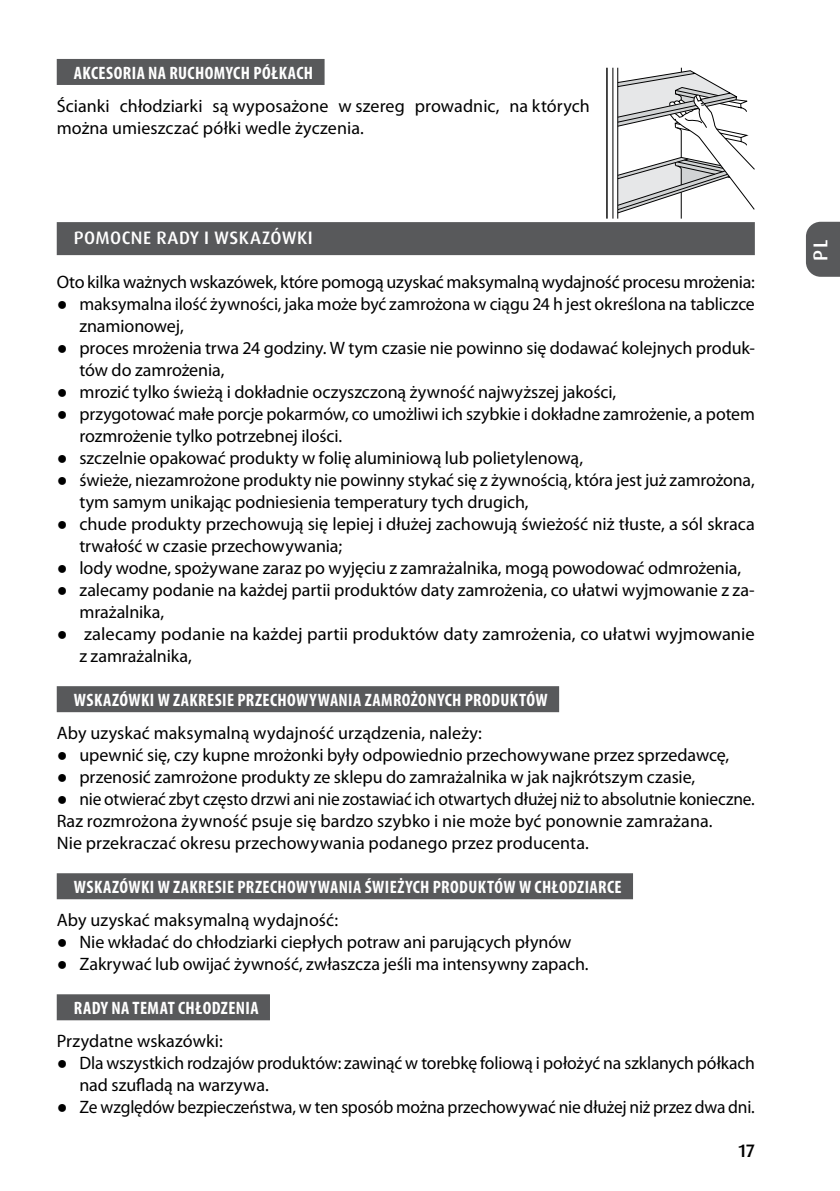
<style>
.page{position:relative;width:840px;height:1191px;background:#fff}
.page>*{position:absolute;margin:0;border:0;box-sizing:border-box;transform-origin:0 0}
.t1{font:500 20px "Dax Pro";color:#fff}
.t2{font:18px/22px "Myriad Pro";letter-spacing:-.005em;color:#000}
.t3{font:700 condensed 18px "Myriad Pro";letter-spacing:.025em;color:#fff}
.t4{font:500 18px "Dax Pro";letter-spacing:.025em;color:#fff}
.t5{font:500 18px "Dax Pro";color:#000}
.s1{font-family:"Times New Roman"}
</style>
<div class="page">
<svg style="left:806px;top:222px;width:33px;height:55px;background:#606163"></svg>
<div style="left:57px;top:59px;width:267px;height:26px;background:#58595b"></div>
<div style="left:57px;top:222px;width:697px;height:33px;background:#58595b"></div>
<div style="left:57px;top:686px;width:502px;height:26px;background:#58595b"></div>
<div style="left:57px;top:873px;width:575px;height:26px;background:#58595b"></div>
<div style="left:57px;top:994px;width:213px;height:26px;background:#58595b"></div>
<hr style="left:606px;top:68px;width:1px;height:151px;background:#000">
<svg style="left:612px;top:67px;width:143px;height:152px"></svg>
<p class="t3" style="left:74px;top:63px;width:240px">AKCESORIA NA RUCHOMYCH PÓŁKACH</p>
<p class="t2" style="left:57px;top:95px;width:534px">Ścianki chłodziarki są wyposażone w szereg prowadnic, na których można umieszczać półki wedle życzenia.</p>
<p class="t4" style="left:74px;top:226px;width:240px">POMOCNE RADY I WSKAZÓWKI</p>
<p class="t2" style="left:57px;top:271px;width:699px">Oto kilka ważnych wskazówek, które pomogą uzyskać maksymalną wydajność procesu mrożenia:</p>
<p class="t2" style="left:79px;top:293px;width:676px;text-indent:-23px"><span class="s1">●</span> maksymalna ilość żywności, jaka może być zamrożona w ciągu 24 h jest określona na tabliczce znamionowej,</p>
<p class="t2" style="left:79px;top:337px;width:676px;text-indent:-23px"><span class="s1">●</span> proces mrożenia trwa 24 godziny. W tym czasie nie powinno się dodawać kolejnych produk&shy;tów do zamrożenia,</p>
<p class="t2" style="left:57px;top:381px;width:560px"><span class="s1">●</span> mrozić tylko świeżą i dokładnie oczyszczoną żywność najwyższej jakości,</p>
<p class="t2" style="left:79px;top:403px;width:676px;text-indent:-23px"><span class="s1">●</span> przygotować małe porcje pokarmów, co umożliwi ich szybkie i dokładne zamrożenie, a potem rozmrożenie tylko potrzebnej ilości.</p>
<p class="t2" style="left:57px;top:447px;width:527px"><span class="s1">●</span> szczelnie opakować produkty w folię aluminiową lub polietylenową,</p>
<p class="t2" style="left:79px;top:469px;width:676px;text-indent:-23px"><span class="s1">●</span> świeże, niezamrożone produkty nie powinny stykać się z żywnością, która jest już zamrożona, tym samym unikając podniesienia temperatury tych drugich,</p>
<p class="t2" style="left:79px;top:513px;width:676px;text-indent:-23px"><span class="s1">●</span> chude produkty przechowują się lepiej i dłużej zachowują świeżość niż tłuste, a sól skraca trwałość w czasie przechowywania;</p>
<p class="t2" style="left:57px;top:557px;width:685px"><span class="s1">●</span> lody wodne, spożywane zaraz po wyjęciu z zamrażalnika, mogą powodować odmrożenia,</p>
<p class="t2" style="left:79px;top:579px;width:676px;text-indent:-23px"><span class="s1">●</span> zalecamy podanie na każdej partii produktów daty zamrożenia, co ułatwi wyjmowanie z za&shy;mrażalnika,</p>
<p class="t2" style="left:79px;top:623px;width:676px;text-indent:-23px"><span class="s1">●</span> zalecamy podanie na każdej partii produktów daty zamrożenia, co ułatwi wyjmowanie z zamrażalnika,</p>
<p class="t3" style="left:74px;top:690px;width:475px">WSKAZÓWKI W ZAKRESIE PRZECHOWYWANIA ZAMROŻONYCH PRODUKTÓW</p>
<p class="t2" style="left:57px;top:722px;width:426px">Aby uzyskać maksymalną wydajność urządzenia, należy:</p>
<p class="t2" style="left:57px;top:744px;width:673px"><span class="s1">●</span> upewnić się, czy kupne mrożonki były odpowiednio przechowywane przez sprzedawcę,</p>
<p class="t2" style="left:57px;top:766px;width:639px"><span class="s1">●</span> przenosić zamrożone produkty ze sklepu do zamrażalnika w jak najkrótszym czasie,</p>
<p class="t2" style="left:57px;top:788px;width:699px"><span class="s1">●</span> nie otwierać zbyt często drzwi ani nie zostawiać ich otwartych dłużej niż to absolutnie konieczne.<br>Raz rozmrożona żywność psuje się bardzo szybko i nie może być ponownie zamrażana.<br>Nie przekraczać okresu przechowywania podanego przez producenta.</p>
<p class="t3" style="left:74px;top:877px;width:549px">WSKAZÓWKI W ZAKRESIE PRZECHOWYWANIA ŚWIEŻYCH PRODUKTÓW W CHŁODZIARCE</p>
<p class="t2" style="left:57px;top:909px;width:283px">Aby uzyskać maksymalną wydajność:</p>
<p class="t2" style="left:57px;top:931px;width:516px"><span class="s1">●</span> Nie wkładać do chłodziarki ciepłych potraw ani parujących płynów</p>
<p class="t2" style="left:57px;top:953px;width:533px"><span class="s1">●</span> Zakrywać lub owijać żywność, zwłaszcza jeśli ma intensywny zapach.</p>
<p class="t3" style="left:74px;top:998px;width:186px">RADY NA TEMAT CHŁODZENIA</p>
<p class="t2" style="left:57px;top:1030px;width:167px">Przydatne wskazówki:</p>
<p class="t2" style="left:79px;top:1052px;width:676px;text-indent:-23px"><span class="s1">●</span> Dla wszystkich rodzajów produktów: zawinąć w torebkę foliową i położyć na szklanych półkach nad szufladą na warzywa.</p>
<p class="t2" style="left:57px;top:1096px;width:699px"><span class="s1">●</span> Ze względów bezpieczeństwa, w ten sposób można przechowywać nie dłużej niż przez dwa dni.</p>
<p class="t5" style="left:738px;top:1139px;width:18px">17</p>
<p class="t1" style="left:807px;top:261px;width:24px;rotate:-90deg">PL</p>
</div>
